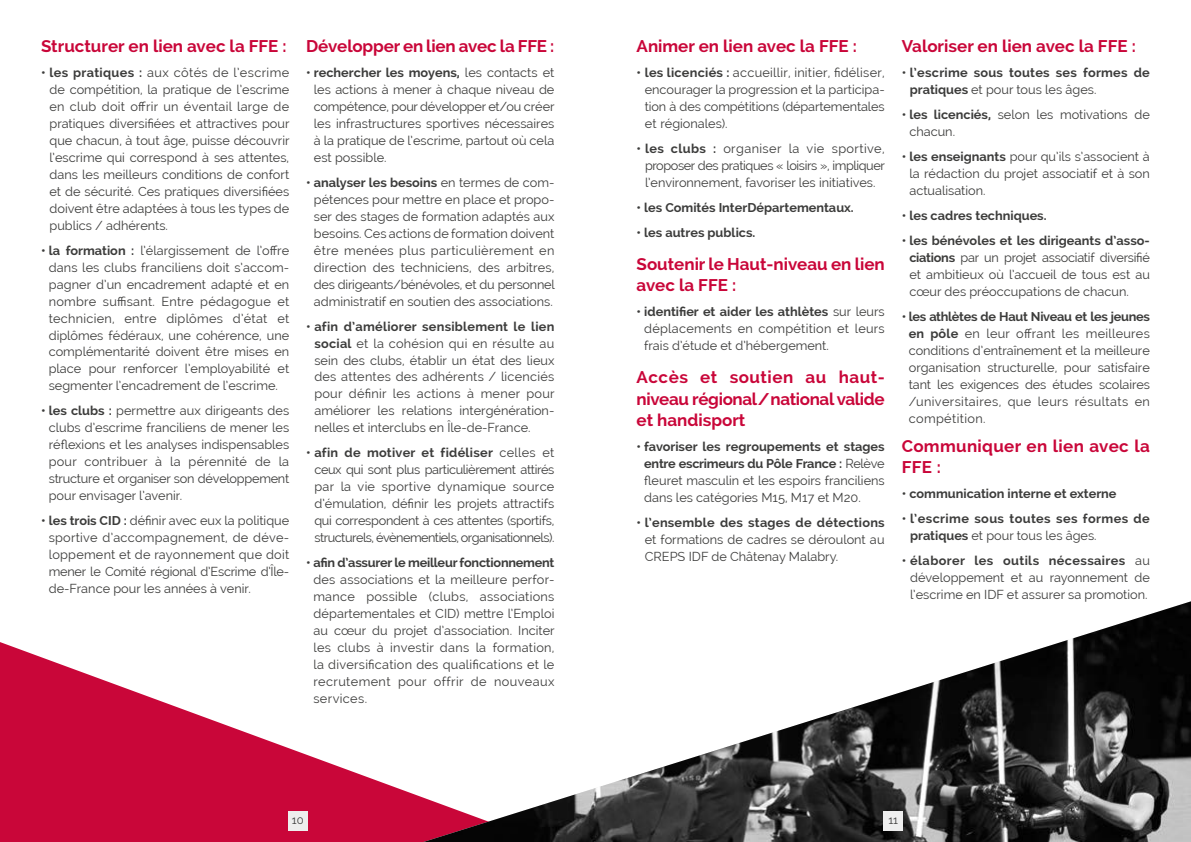
<style>
.page{position:relative;width:1191px;height:842px;background:#fff}
.page>*{position:absolute;margin:0;border:0;box-sizing:border-box;transform-origin:0 0}
.t1{font:700 17px/21.2px "Raleway";color:#c90639}
.t2{font:700 17px/21.2px "Raleway";letter-spacing:.02em;color:#c90639}
.t3{font:12.7px/17px "Raleway";color:#3c3c3b;text-align:justify}
.t4{font:700 12.7px "Raleway";color:#3c3c3b}
.t5{font:700 12.7px/17px "Raleway";letter-spacing:.02em;color:#3c3c3b}
.t6{font:700 12.7px/17px "Raleway";letter-spacing:.03em;color:#3c3c3b}
.t7{font:700 12.7px "Raleway";letter-spacing:-.02em;color:#3c3c3b}
.t8{font:11.3px "Raleway";color:#3c3c3b}
.s1{font-weight:700}
.s2{font-weight:400}
</style>
<div class="page">
<svg style="left:0;top:642px;width:423px;height:200px;fill:#c90639"></svg>
<img style="left:423px;top:601px;width:768px;height:241px">
<div style="left:883px;top:811px;width:20px;height:19px;background:#eee"></div>
<div style="left:288px;top:811px;width:20px;height:19px;background:#eee"></div>
<h1 class="t1" style="left:41px;top:35px;width:247px">Structurer en lien avec la FFE :</h1>
<p class="t3" style="left:49px;top:64px;width:241px;text-indent:-8px"><span class="s1">• les pratiques :</span> aux côtés de l’escrime de compétition, la pratique de l’escrime en club doit offrir un éventail large de pratiques diversifiées et attractives pour que chacun, à tout âge, puisse découvrir l’escrime qui correspond à ses attentes, dans les meilleurs conditions de confort et de sécurité. Ces pratiques diversifiées doivent être adaptées à tous les types de publics / adhérents.</p>
<p class="t3" style="left:49px;top:242px;width:242px;text-indent:-8px"><span class="s1">• la formation :</span> l’élargissement de l’offre dans les clubs franciliens doit s’accom&shy;pagner d’un encadrement adapté et en nombre suffisant. Entre pédagogue et technicien, entre diplômes d’état et diplômes fédéraux, une cohérence, une complémentarité doivent être mises en place pour renforcer l’employabilité et segmenter l’encadrement de l’escrime.</p>
<p class="t3" style="left:49px;top:402px;width:242px;text-indent:-8px"><span class="s1">• les clubs :</span> permettre aux dirigeants des clubs d’escrime franciliens de mener les réflexions et les analyses indispensables pour contribuer à la pérennité de la structure et organiser son développement pour envisager l’avenir.</p>
<p class="t3" style="left:49px;top:512px;width:242px;text-indent:-8px"><span class="s1">• les trois CID :</span> définir avec eux la politique sportive d’accompagnement, de déve&shy;loppement et de rayonnement que doit mener le Comité régional d’Escrime d’Île&shy;de-France pour les années à venir.</p>
<h1 class="t1" style="left:306px;top:35px;width:250px">Développer en lien avec la FFE :</h1>
<p class="t3" style="left:314px;top:64px;width:242px;text-indent:-8px"><span class="s1">• rechercher les moyens,</span> les contacts et les actions à mener à chaque niveau de compétence, pour développer et/ou créer les infrastructures sportives nécessaires à la pratique de l’escrime, partout où cela est possible.</p>
<p class="t3" style="left:314px;top:174px;width:242px;text-indent:-8px"><span class="s1">• analyser les besoins</span> en termes de com&shy;pétences pour mettre en place et propo&shy;ser des stages de formation adaptés aux besoins. Ces actions de formation doivent être menées plus particulièrement en direction des techniciens, des arbitres, des dirigeants/bénévoles, et du personnel administratif en soutien des associations.</p>
<p class="t3" style="left:314px;top:318px;width:242px;text-indent:-8px"><span class="s1">• afin d’améliorer sensiblement le lien social</span> et la cohésion qui en résulte au sein des clubs, établir un état des lieux des attentes des adhérents / licenciés pour définir les actions à mener pour améliorer les relations intergénération&shy;nelles et interclubs en Île-de-France.</p>
<p class="t3" style="left:314px;top:444px;width:241px;text-indent:-8px"><span class="s1">• afin de motiver et fidéliser</span> celles et ceux qui sont plus particulièrement attirés par la vie sportive dynamique source d’émulation, définir les projets attractifs qui correspondent à ces attentes (sportifs, structurels, évènementiels, organisationnels).</p>
<p class="t7" style="left:306px;top:555px;width:250px">• afin d’assurer le meilleur fonctionnement</p>
<p class="t3" style="left:313px;top:571px;width:243px">des associations et la meilleure perfor&shy;mance possible (clubs, associations départementales et CID) mettre l’Emploi au cœur du projet d’association. Inciter les clubs à investir dans la formation, la diversification des qualifications et le recrutement pour offrir de nouveaux services.</p>
<h1 class="t1" style="left:636px;top:35px;width:222px">Animer en lien avec la FFE :</h1>
<p class="t3" style="left:645px;top:64px;width:241px;text-indent:-8px"><span class="s1">• les licenciés :</span> accueillir, initier, fidéliser, encourager la progression et la participa&shy;tion à des compétitions (départementales et régionales).</p>
<p class="t3" style="left:645px;top:140px;width:241px;text-indent:-8px"><span class="s1">• les clubs :</span> organiser la vie sportive, proposer des pratiques « loisirs », impliquer l’environnement, favoriser les initiatives.</p>
<p class="t4" style="left:636px;top:200px;width:219px">• les Comités InterDépartementaux.</p>
<p class="t4" style="left:636px;top:225px;width:120px">• les autres publics.</p>
<h1 class="t1" style="left:636px;top:254px;width:250px">Soutenir le Haut-niveau en lien avec la FFE :</h1>
<p class="t3" style="left:644px;top:303px;width:242px;text-indent:-8px"><span class="s1">• identifier et aider les athlètes</span> sur leurs déplacements en compétition et leurs frais d’étude et d’hébergement.</p>
<h1 class="t1" style="left:636px;top:367px;width:250px;text-align:justify">Accès et soutien au haut&shy;niveau régional / national valide et handisport</h1>
<p class="t3" style="left:644px;top:438px;width:242px;text-indent:-8px"><span class="s1">• favoriser les regroupements et stages entre escrimeurs du Pôle France :</span> Relève fleuret masculin et les espoirs franciliens dans les catégories M15, M17 et M20.</p>
<p class="t5" style="left:636px;top:514px;width:250px">• l’ensemble des stages de détections</p>
<p class="t3" style="left:645px;top:531px;width:241px">et formations de cadres se déroulont au<br>CREPS IDF de Châtenay Malabry.</p>
<h1 class="t1" style="left:901px;top:35px;width:235px">Valoriser en lien avec la FFE :</h1>
<p class="t5" style="left:910px;top:64px;width:241px;text-indent:-8px">• l’escrime sous toutes ses formes de pratiques <span class="s2">et pour tous les âges.</span></p>
<p class="t3" style="left:909px;top:106px;width:242px;text-indent:-8px"><span class="s1">• les licenciés,</span> selon les motivations de chacun.</p>
<p class="t3" style="left:909px;top:148px;width:242px;text-indent:-8px"><span class="s1">• les enseignants</span> pour qu’ils s’associent à la rédaction du projet associatif et à son actualisation.</p>
<p class="t4" style="left:901px;top:208px;width:146px">• les cadres techniques.</p>
<p class="t3" style="left:909px;top:232px;width:242px;text-indent:-8px"><span class="s1">• les bénévoles et les dirigeants d’asso&shy;ciations</span> par un projet associatif diversifié et ambitieux où l’accueil de tous est au cœur des préoccupations de chacun.</p>
<p class="t3" style="left:908px;top:308px;width:243px;text-indent:-7px"><span class="s1">• les athlètes de Haut Niveau et les jeunes en pôle</span> en leur offrant les meilleures conditions d’entraînement et la meilleure organisation structurelle, pour satisfaire tant les exigences des études scolaires /universitaires, que leurs résultats en compétition.</p>
<h1 class="t2" style="left:901px;top:435px;width:250px">Communiquer en lien avec la<br>FFE :</h1>
<p class="t4" style="left:901px;top:486px;width:216px">• communication interne et externe</p>
<p class="t6" style="left:910px;top:510px;width:241px;text-indent:-8px">• l’escrime sous toutes ses formes de pratiques <span class="s2">et pour tous les âges.</span></p>
<p class="t3" style="left:910px;top:552px;width:241px;text-indent:-8px"><span class="s1">• élaborer les outils nécessaires</span> au développement et au rayonnement de l’escrime en IDF et assurer sa promotion.</p>
<p class="t8" style="left:292px;top:813px;width:13px">10</p>
<p class="t8" style="left:888px;top:813px;width:11px">11</p>
</div>
